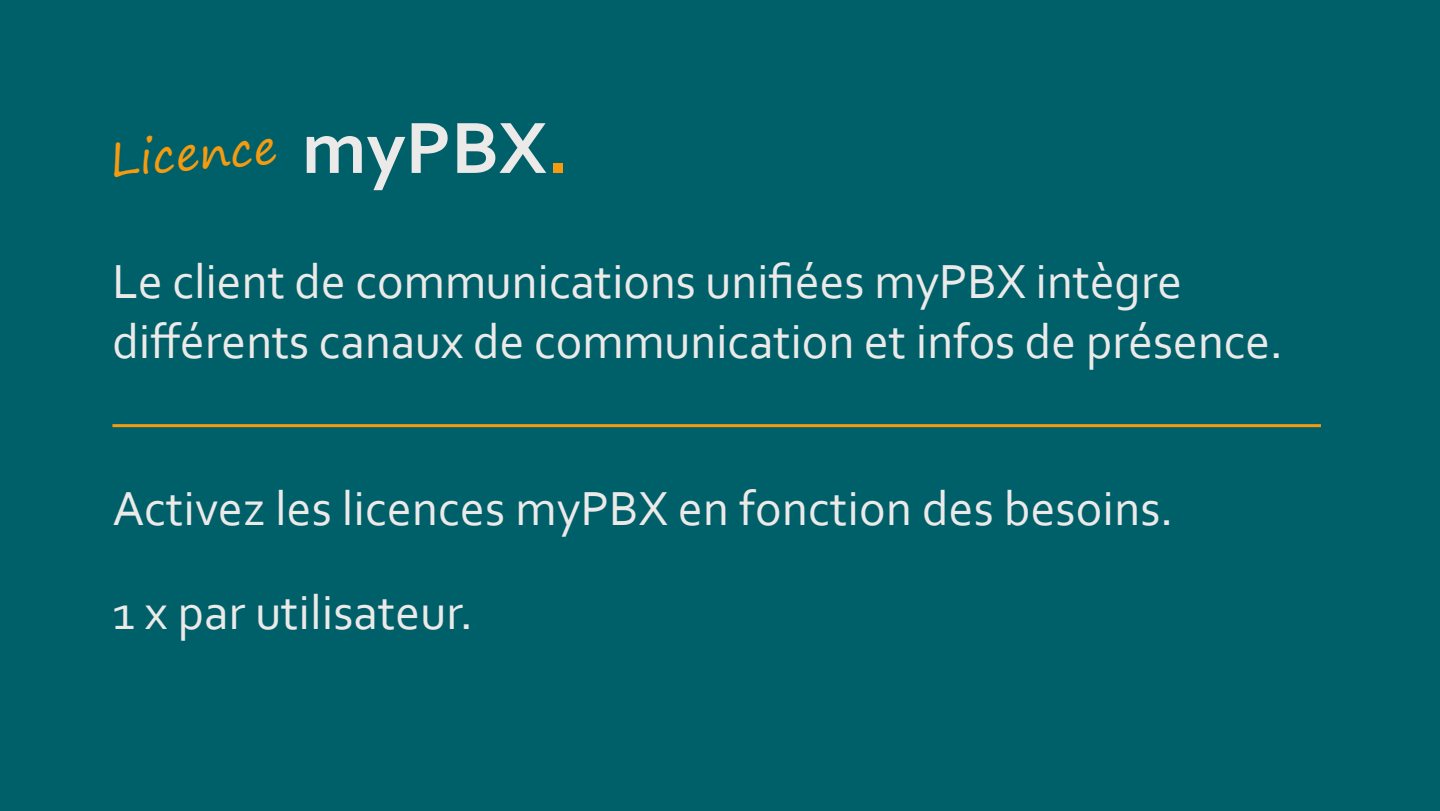
<style>
.page{position:relative;width:1440px;height:811px;background:#fff}
.page>*{position:absolute;margin:0;border:0;box-sizing:border-box;transform-origin:0 0}
.t1{font:700 76px "Corbel";color:#ece9e9}
.t2{font:50px/60px "Corbel";letter-spacing:-.005em;color:#ece9e9}
.t3{font:46px "Segoe Print";color:#f59b10}
.s1{color:#f59b10}
</style>
<div class="page">
<div style="left:0;top:0;width:1440px;height:810px;background:#006069"></div>
<hr style="left:112px;top:424px;width:1209px;height:3px;background:#f59b10">
<p class="t3" style="left:107px;top:118px;width:169px;rotate:-4deg">Licence</p>
<h1 class="t1" style="left:302px;top:100px;width:269px">myPBX<span class="s1">.</span></h1>
<p class="t2" style="left:112px;top:250px;width:1173px">Le client de communications unifiées myPBX intègre différents canaux de communication et infos de présence.</p>
<p class="t2" style="left:112px;top:455px;width:1063px;line-height:104px">Activez les licences myPBX en fonction des besoins.<br>1 x par utilisateur.</p>
</div>
